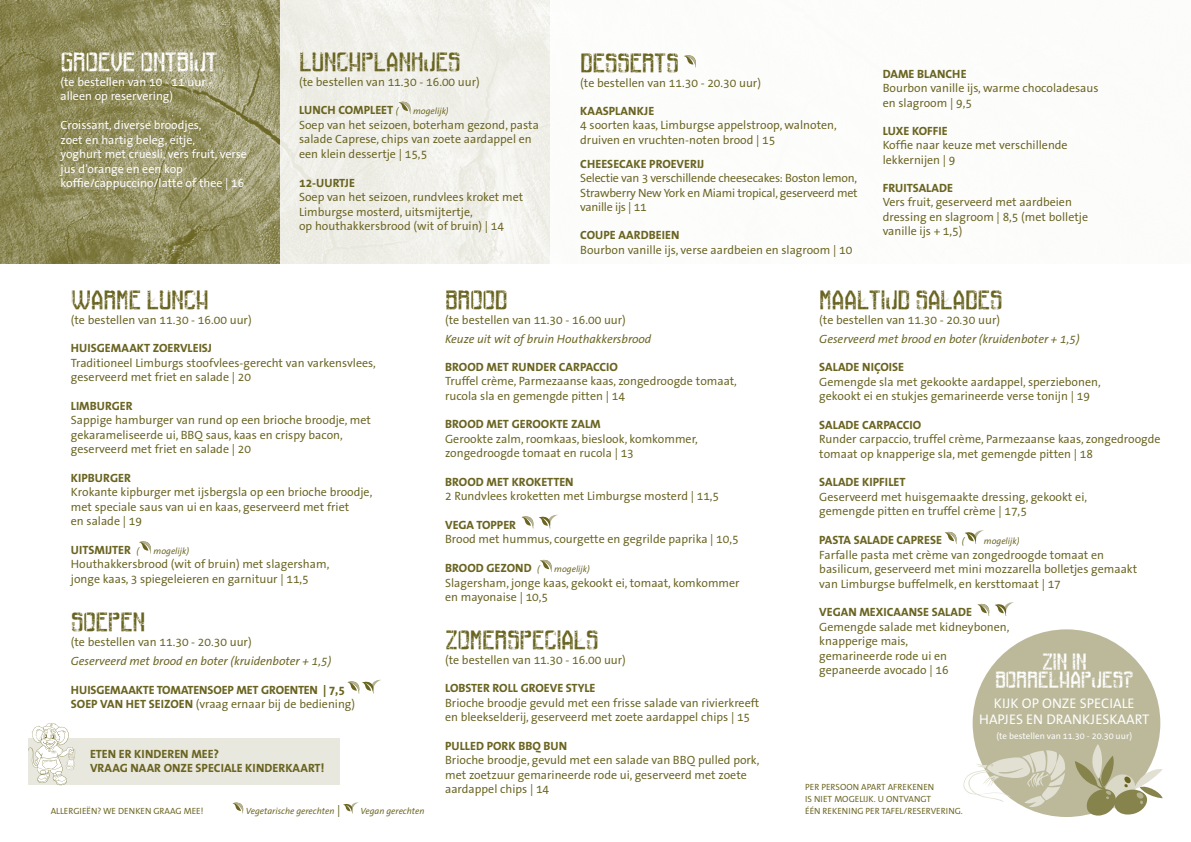
<style>
.page{position:relative;width:1191px;height:842px;background:#fff}
.page>*{position:absolute;margin:0;border:0;box-sizing:border-box;transform-origin:0 0}
.t1{font:14px "Railway To Hells";color:#6a6421}
.t2{font:14px/16.5px "The Sans Correspondence";color:#fff;text-align:center}
.t3{font:14px "Railway To Hells";color:#fff}
.t4{font:12px/14.5px "The Sans Correspondence";color:#6a6421}
.t5{font:700 12px/14.5px "The Sans Correspondence";color:#6a6421}
.t6{font:12px/14.5px "The Sans Correspondence";color:#fff}
.t7{font:italic 12px "The Sans Correspondence";color:#6a6421}
.t8{font:12px/18px "Railway To Hells";color:#fff;text-align:center}
.t9{font:9px/12px "The Sans Correspondence";color:#6a6421}
.t10{font:italic 9px "The Sans Correspondence";color:#6a6421}
.t11{font:9px "The Sans Correspondence";color:#fff}
.s1{font-weight:400;font-style:italic;font-size:9px}
.s2{font-weight:400}
.s3{font-style:normal;font-size:12px}
</style>
<div class="page">
<img style="left:0;top:0;width:280px;height:264px">
<div style="left:280px;top:0;width:911px;height:264px;background:#f0f0e9"></div>
<div style="left:550px;top:0;width:641px;height:289px;background:#fff"></div>
<svg style="left:139px;top:541px;width:12px;height:13px"></svg>
<svg style="left:347px;top:679px;width:34px;height:15px"></svg>
<svg style="left:521px;top:516px;width:12px;height:13px"></svg>
<svg style="left:539px;top:514px;width:19px;height:15px"></svg>
<svg style="left:540px;top:559px;width:12px;height:13px"></svg>
<svg style="left:944px;top:531px;width:12px;height:12px"></svg>
<svg style="left:964px;top:530px;width:20px;height:14px"></svg>
<svg style="left:977px;top:602px;width:37px;height:14px"></svg>
<svg style="left:399px;top:101px;width:11px;height:12px"></svg>
<svg style="left:684px;top:55px;width:12px;height:13px"></svg>
<div style="left:28px;top:738px;width:312px;height:47px;background:#e9e8de"></div>
<svg style="left:28px;top:723px;width:47px;height:62px"></svg>
<div style="left:972px;top:629px;width:188px;height:188px;background:#bcb99b;border-radius:50%"></div>
<svg style="left:1075px;top:744px;width:87px;height:71px"></svg>
<svg style="left:963px;top:750px;width:102px;height:57px"></svg>
<svg style="left:232px;top:802px;width:11px;height:12px"></svg>
<svg style="left:343px;top:802px;width:16px;height:12px"></svg>
<p class="t3" style="left:60px;top:51px;width:158px">GROEVE ONTBIJT</p>
<p class="t6" style="left:60px;top:75px;width:153px">(te bestellen van 10 - 11 uur - alleen op reservering)</p>
<p class="t6" style="left:60px;top:118px;width:188px">Croissant, diverse broodjes,<br>zoet en hartig beleg, eitje,<br>yoghurt met cruesli, vers fruit, verse jus d’orange en een kop koffie/cappuccino/latte of thee | 16</p>
<p class="t1" style="left:299px;top:51px;width:162px">LUNCHPLANKJES</p>
<p class="t4" style="left:299px;top:75px;width:182px">(te bestellen van 11.30 - 16.00 uur)</p>
<p class="t5" style="left:299px;top:103px;width:101px">LUNCH COMPLEET <span class="s1">(</span></p>
<p class="t10" style="left:413px;top:106px;width:37px">mogelijk)</p>
<p class="t4" style="left:299px;top:118px;width:241px">Soep van het seizoen, boterham gezond, pasta salade Caprese, chips van zoete aardappel en een klein dessertje | 15,5</p>
<p class="t5" style="left:299px;top:176px;width:57px">12-UURTJE</p>
<p class="t4" style="left:299px;top:190px;width:226px">Soep van het seizoen, rundvlees kroket met<br>Limburgse mosterd, uitsmijtertje,<br>op houthakkersbrood (wit of bruin) | 14</p>
<p class="t1" style="left:580px;top:52px;width:100px">DESSERTS</p>
<p class="t4" style="left:580px;top:76px;width:182px">(te bestellen van 11.30 - 20.30 uur)</p>
<p class="t5" style="left:580px;top:104px;width:75px">KAASPLANKJE</p>
<p class="t4" style="left:580px;top:118px;width:258px">4 soorten kaas, Limburgse appelstroop, walnoten, druiven en vruchten-noten brood | 15</p>
<p class="t5" style="left:580px;top:157px;width:126px">CHEESECAKE PROEVERIJ</p>
<p class="t4" style="left:580px;top:171px;width:279px;text-align:justify">Selectie van 3 verschillende cheesecakes: Boston lemon, Strawberry New York en Miami tropical, geserveerd met vanille ijs | 11</p>
<p class="t5" style="left:580px;top:228px;width:101px">COUPE AARDBEIEN</p>
<p class="t4" style="left:580px;top:243px;width:273px">Bourbon vanille ijs, verse aardbeien en slagroom | 10</p>
<p class="t5" style="left:882px;top:67px;width:85px">DAME BLANCHE</p>
<p class="t4" style="left:882px;top:82px;width:217px">Bourbon vanille ijs, warme chocoladesaus en slagroom | 9,5</p>
<p class="t5" style="left:882px;top:124px;width:66px">LUXE KOFFIE</p>
<p class="t4" style="left:882px;top:139px;width:186px">Koffie naar keuze met verschillende lekkernijen | 9</p>
<p class="t5" style="left:882px;top:181px;width:72px">FRUITSALADE</p>
<p class="t4" style="left:882px;top:195px;width:207px">Vers fruit, geserveerd met aardbeien dressing en slagroom | 8,5 (met bolletje vanille ijs + 1,5)</p>
<p class="t1" style="left:71px;top:289px;width:139px">WARME LUNCH</p>
<p class="t4" style="left:71px;top:313px;width:182px">(te bestellen van 11.30 - 16.00 uur)</p>
<p class="t5" style="left:71px;top:341px;width:142px">HUISGEMAAKT ZOERVLEISJ</p>
<p class="t4" style="left:71px;top:356px;width:306px">Traditioneel Limburgs stoofvlees-gerecht van varkensvlees, geserveerd met friet en salade | 20</p>
<p class="t5" style="left:71px;top:399px;width:63px">LIMBURGER</p>
<p class="t4" style="left:71px;top:413px;width:301px">Sappige hamburger van rund op een brioche broodje, met gekarameliseerde ui, BBQ saus, kaas en crispy bacon, geserveerd met friet en salade | 20</p>
<p class="t5" style="left:71px;top:471px;width:61px">KIPBURGER</p>
<p class="t4" style="left:71px;top:485px;width:303px">Krokante kipburger met ijsbergsla op een brioche broodje, met speciale saus van ui en kaas, geserveerd met friet<br>en salade | 19</p>
<p class="t5" style="left:71px;top:543px;width:70px">UITSMIJTER <span class="s1">(</span></p>
<p class="t10" style="left:154px;top:546px;width:37px">mogelijk)</p>
<p class="t4" style="left:71px;top:557px;width:260px">Houthakkersbrood (wit of bruin) met slagersham, jonge kaas, 3 spiegeleieren en garnituur | 11,5</p>
<p class="t1" style="left:71px;top:611px;width:75px">SOEPEN</p>
<p class="t4" style="left:71px;top:635px;width:182px">(te bestellen van 11.30 - 20.30 uur)</p>
<p class="t7" style="left:71px;top:654px;width:262px">Geserveerd met brood en boter (kruidenboter + 1,5)</p>
<p class="t5" style="left:71px;top:683px;width:286px">HUISGEMAAKTE TOMATENSOEP MET GROENTEN | 7,5<br>SOEP VAN HET SEIZOEN <span class="s2">(vraag ernaar bij de bediening)</span></p>
<p class="t5" style="left:90px;top:747px;width:236px;line-height:14px">ETEN ER KINDEREN MEE?<br>VRAAG NAAR ONZE SPECIALE KINDERKAART!</p>
<p class="t9" style="left:51px;top:805px;width:154px">ALLERGIEËN? WE DENKEN GRAAG MEE!</p>
<p class="t10" style="left:246px;top:806px;width:96px">Vegetarische gerechten <span class="s3">|</span></p>
<p class="t10" style="left:360px;top:806px;width:65px">Vegan gerechten</p>
<p class="t1" style="left:445px;top:289px;width:63px">BROOD</p>
<p class="t4" style="left:445px;top:313px;width:182px">(te bestellen van 11.30 - 16.00 uur)</p>
<p class="t7" style="left:445px;top:332px;width:208px">Keuze uit wit of bruin Houthakkersbrood</p>
<p class="t5" style="left:445px;top:360px;width:174px">BROOD MET RUNDER CARPACCIO</p>
<p class="t4" style="left:445px;top:374px;width:293px">Truffel crème, Parmezaanse kaas, zongedroogde tomaat, rucola sla en gemengde pitten | 14</p>
<p class="t5" style="left:445px;top:417px;width:157px">BROOD MET GEROOKTE ZALM</p>
<p class="t4" style="left:445px;top:432px;width:254px">Gerookte zalm, roomkaas, bieslook, komkommer, zongedroogde tomaat en rucola | 13</p>
<p class="t5" style="left:445px;top:475px;width:130px">BROOD MET KROKETTEN</p>
<p class="t4" style="left:445px;top:489px;width:276px">2 Rundvlees kroketten met Limburgse mosterd | 11,5</p>
<p class="t5" style="left:445px;top:518px;width:72px">VEGA TOPPER</p>
<p class="t4" style="left:445px;top:532px;width:295px">Brood met hummus, courgette en gegrilde paprika | 10,5</p>
<p class="t5" style="left:445px;top:561px;width:96px">BROOD GEZOND <span class="s1">(</span></p>
<p class="t10" style="left:554px;top:564px;width:37px">mogelijk)</p>
<p class="t4" style="left:445px;top:576px;width:296px">Slagersham, jonge kaas, gekookt ei, tomaat, komkommer en mayonaise | 10,5</p>
<p class="t1" style="left:445px;top:629px;width:155px">ZOMERSPECIALS</p>
<p class="t4" style="left:445px;top:653px;width:182px">(te bestellen van 11.30 - 16.00 uur)</p>
<p class="t5" style="left:445px;top:681px;width:152px">LOBSTER ROLL GROEVE STYLE</p>
<p class="t4" style="left:445px;top:696px;width:316px">Brioche broodje gevuld met een frisse salade van rivierkreeft en bleekselderij, geserveerd met zoete aardappel chips | 15</p>
<p class="t5" style="left:445px;top:739px;width:124px">PULLED PORK BBQ BUN</p>
<p class="t4" style="left:445px;top:753px;width:316px">Brioche broodje, gevuld met een salade van BBQ pulled pork, met zoetzuur gemarineerde rode ui, geserveerd met zoete aardappel chips | 14</p>
<p class="t1" style="left:819px;top:289px;width:184px">MAALTIJD SALADES</p>
<p class="t4" style="left:819px;top:313px;width:182px">(te bestellen van 11.30 - 20.30 uur)</p>
<p class="t7" style="left:819px;top:332px;width:262px">Geserveerd met brood en boter (kruidenboter + 1,5)</p>
<p class="t5" style="left:819px;top:360px;width:86px">SALADE NIÇOISE</p>
<p class="t4" style="left:819px;top:375px;width:283px">Gemengde sla met gekookte aardappel, sperziebonen, gekookt ei en stukjes gemarineerde verse tonijn | 19</p>
<p class="t5" style="left:819px;top:418px;width:103px">SALADE CARPACCIO</p>
<p class="t4" style="left:819px;top:432px;width:343px">Runder carpaccio, truffel crème, Parmezaanse kaas, zongedroogde tomaat op knapperige sla, met gemengde pitten | 18</p>
<p class="t5" style="left:819px;top:475px;width:88px">SALADE KIPFILET</p>
<p class="t4" style="left:819px;top:490px;width:269px">Geserveerd met huisgemaakte dressing, gekookt ei, gemengde pitten en truffel crème | 17,5</p>
<p class="t5" style="left:819px;top:533px;width:124px">PASTA SALADE CAPRESE</p>
<p class="t10" style="left:962px;top:536px;width:4px">(</p>
<p class="t10" style="left:984px;top:536px;width:37px">mogelijk)</p>
<p class="t4" style="left:819px;top:548px;width:319px">Farfalle pasta met crème van zongedroogde tomaat en basilicum, geserveerd met mini mozzarella bolletjes gemaakt van Limburgse buffelmelk, en kersttomaat | 17</p>
<p class="t5" style="left:819px;top:605px;width:154px">VEGAN MEXICAANSE SALADE</p>
<p class="t4" style="left:819px;top:620px;width:192px">Gemengde salade met kidneybonen, knapperige mais,<br>gemarineerde rode ui en gepaneerde avocado | 16</p>
<p class="t8" style="left:995px;top:653px;width:140px">ZIN IN<br>BORRELHAPJES?</p>
<p class="t2" style="left:979px;top:695px;width:171px">KIJK OP ONZE SPECIALE<br>HAPJES EN DRANKJESKAART</p>
<p class="t11" style="left:996px;top:731px;width:137px">(te bestellen van 11.30 - 20.30 uur)</p>
<p class="t9" style="left:805px;top:781px;width:159px">PER PERSOON APART AFREKENEN<br>IS NIET MOGELIJK. U ONTVANGT<br>ÉÉN REKENING PER TAFEL/RESERVERING.</p>
</div>
